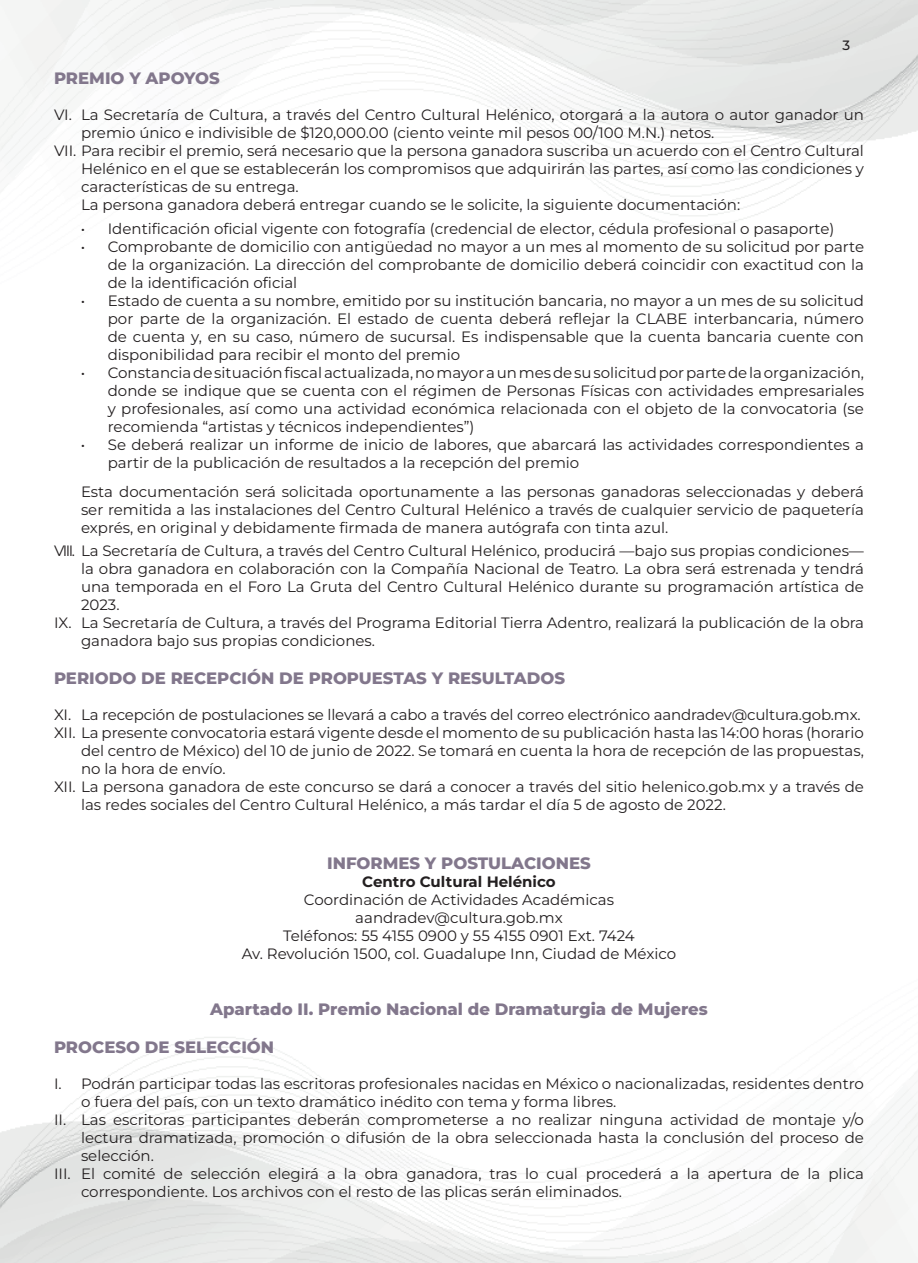
<style>
.page{position:relative;width:918px;height:1263px;background:#fff}
.page>*{position:absolute;margin:0;border:0;box-sizing:border-box;transform-origin:0 0}
.parrafo1{font:800 16.5px "Montserrat";color:#82778c}
.parrafo1-2{font:15px/18px "Montserrat";color:#231f20;text-align:justify}
.parrafo1-3{font:700 15px "Montserrat";color:#231f20}
.t1{font:500 13.5px "Montserrat";color:#231f20}
</style>
<div class="page">
<img style="left:0;top:1037px;width:918px;height:226px">
<img style="left:0;top:0;width:918px;height:226px">
<p class="t1" style="left:843px;top:37px;width:9px">3</p>
<p class="parrafo1" style="left:54px;top:67px;width:167px">PREMIO Y APOYOS</p>
<p class="parrafo1-2" style="left:81px;top:106px;width:785px;text-indent:-27px">VI. La Secretaría de Cultura, a través del Centro Cultural Helénico, otorgará a la autora o autor ganador un premio único e indivisible de $120,000.00 (ciento veinte mil pesos 00/100 M.N.) netos.</p>
<p class="parrafo1-2" style="left:81px;top:142px;width:785px;text-indent:-27px">VII. Para recibir el premio, será necesario que la persona ganadora suscriba un acuerdo con el Centro Cultural Helénico en el que se establecerán los compromisos que adquirirán las partes, así como las condiciones y características de su entrega.</p>
<p class="parrafo1-2" style="left:81px;top:196px;width:661px">La persona ganadora deberá entregar cuando se le solicite, la siguiente documentación:</p>
<p class="parrafo1-2" style="left:81px;top:220px;width:755px">• Identificación oficial vigente con fotografía (credencial de elector, cédula profesional o pasaporte)</p>
<p class="parrafo1-2" style="left:108px;top:238px;width:758px;text-indent:-27px">• Comprobante de domicilio con antigüedad no mayor a un mes al momento de su solicitud por parte de la organización. La dirección del comprobante de domicilio deberá coincidir con exactitud con la de la identificación oficial</p>
<p class="parrafo1-2" style="left:108px;top:292px;width:758px;text-indent:-27px">• Estado de cuenta a su nombre, emitido por su institución bancaria, no mayor a un mes de su solicitud por parte de la organización. El estado de cuenta deberá reflejar la CLABE interbancaria, número de cuenta y, en su caso, número de sucursal. Es indispensable que la cuenta bancaria cuente con disponibilidad para recibir el monto del premio</p>
<p class="parrafo1-2" style="left:108px;top:364px;width:758px;text-indent:-27px">• Constancia de situación fiscal actualizada, no mayor a un mes de su solicitud por parte de la organización, donde se indique que se cuenta con el régimen de Personas Físicas con actividades empresariales y profesionales, así como una actividad económica relacionada con el objeto de la convocatoria (se recomienda “artistas y técnicos independientes”)</p>
<p class="parrafo1-2" style="left:108px;top:436px;width:758px;text-indent:-27px">• Se deberá realizar un informe de inicio de labores, que abarcará las actividades correspondientes a partir de la publicación de resultados a la recepción del premio</p>
<p class="parrafo1-2" style="left:81px;top:482px;width:785px">Esta documentación será solicitada oportunamente a las personas ganadoras seleccionadas y deberá ser remitida a las instalaciones del Centro Cultural Helénico a través de cualquier servicio de paquetería exprés, en original y debidamente firmada de manera autógrafa con tinta azul.</p>
<p class="parrafo1-2" style="left:81px;top:541px;width:784px;text-indent:-27px">VIII. La Secretaría de Cultura, a través del Centro Cultural Helénico, producirá —bajo sus propias condiciones— la obra ganadora en colaboración con la Compañía Nacional de Teatro. La obra será estrenada y tendrá una temporada en el Foro La Gruta del Centro Cultural Helénico durante su programación artística de 2023.</p>
<p class="parrafo1-2" style="left:81px;top:613px;width:785px;text-indent:-27px">IX. La Secretaría de Cultura, a través del Programa Editorial Tierra Adentro, realizará la publicación de la obra ganadora bajo sus propias condiciones.</p>
<p class="parrafo1" style="left:54px;top:667px;width:513px">PERIODO DE RECEPCIÓN DE PROPUESTAS Y RESULTADOS</p>
<p class="parrafo1-2" style="left:54px;top:705px;width:808px">XI. La recepción de postulaciones se llevará a cabo a través del correo electrónico aandradev@cultura.gob.mx.</p>
<p class="parrafo1-2" style="left:81px;top:723px;width:785px;text-indent:-27px">XII. La presente convocatoria estará vigente desde el momento de su publicación hasta las 14:00 horas (horario del centro de México) del 10 de junio de 2022. Se tomará en cuenta la hora de recepción de las propuestas, no la hora de envío.</p>
<p class="parrafo1-2" style="left:81px;top:777px;width:785px;text-indent:-27px">XII. La persona ganadora de este concurso se dará a conocer a través del sitio helenico.gob.mx y a través de las redes sociales del Centro Cultural Helénico, a más tardar el día 5 de agosto de 2022.</p>
<p class="parrafo1" style="left:327px;top:852px;width:265px">INFORMES Y POSTULACIONES</p>
<p class="parrafo1-3" style="left:362px;top:872px;width:195px">Centro Cultural Helénico</p>
<p class="parrafo1-2" style="left:304px;top:890px;width:312px">Coordinación de Actividades Académicas</p>
<p class="parrafo1-2" style="left:355px;top:908px;width:209px">aandradev@cultura.gob.mx</p>
<p class="parrafo1-2" style="left:283px;top:926px;width:353px">Teléfonos: 55 4155 0900 y 55 4155 0901 Ext. 7424</p>
<p class="parrafo1-2" style="left:242px;top:944px;width:436px">Av. Revolución 1500, col. Guadalupe Inn, Ciudad de México</p>
<p class="parrafo1" style="left:210px;top:998px;width:499px">Apartado II. Premio Nacional de Dramaturgia de Mujeres</p>
<p class="parrafo1" style="left:54px;top:1036px;width:222px">PROCESO DE SELECCIÓN</p>
<p class="parrafo1-2" style="left:81px;top:1074px;width:784px;text-indent:-27px">I. Podrán participar todas las escritoras profesionales nacidas en México o nacionalizadas, residentes dentro o fuera del país, con un texto dramático inédito con tema y forma libres.</p>
<p class="parrafo1-2" style="left:81px;top:1110px;width:785px;text-indent:-27px">II. Las escritoras participantes deberán comprometerse a no realizar ninguna actividad de montaje y/o lectura dramatizada, promoción o difusión de la obra seleccionada hasta la conclusión del proceso de selección.</p>
<p class="parrafo1-2" style="left:81px;top:1164px;width:785px;text-indent:-27px">III. El comité de selección elegirá a la obra ganadora, tras lo cual procederá a la apertura de la plica correspondiente. Los archivos con el resto de las plicas serán eliminados.</p>
</div>
